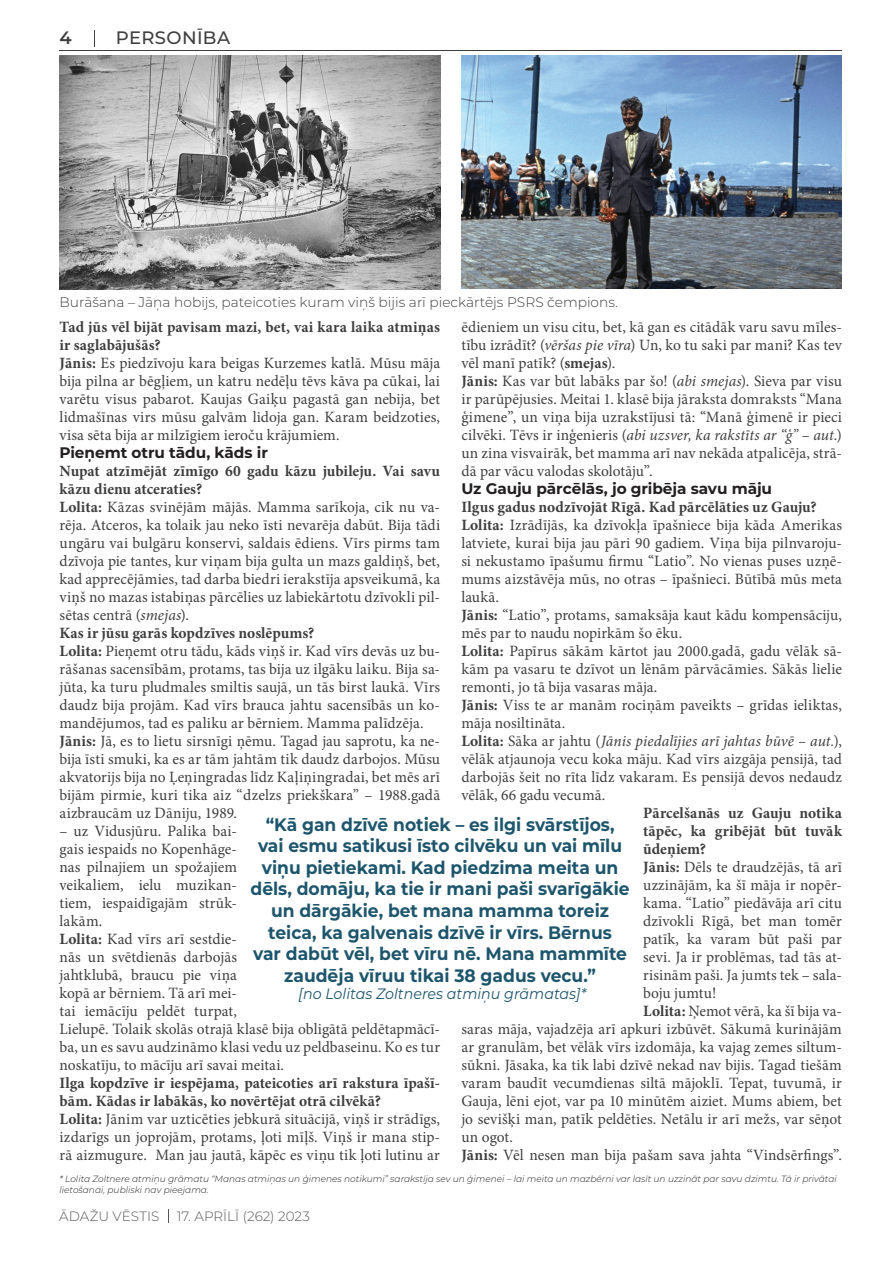
<style>
.page{position:relative;width:893px;height:1263px;background:#fff}
.page>*{position:absolute;margin:0;border:0;box-sizing:border-box;transform-origin:0 0}
.CITAATS{font:700 18px/21.6px "Montserrat";color:#1d566c;text-align:center;scale:.95 1}
.Rubrikas{font:500 18px "Montserrat";letter-spacing:.02em;color:#3e3e3f}
.t1{font:600 18px "Montserrat";color:#3e3e3f}
.Pamatfonts{font:15.75px/18px "Minion Pro";letter-spacing:.005em;color:#3e3e3f;text-align:justify}
.Pamatfonts-2{font:700 15.75px/18px "Minion Pro";letter-spacing:.005em;color:#3e3e3f}
.Virsr_lielaja_raksta{font:700 15.3px "Montserrat";letter-spacing:-.005em;color:#231f20}
.CITAATS-2{font:italic 15px "Montserrat";color:#1d566c;scale:.95 1}
.Foto_paraksts{font:300 13.8px "Montserrat";color:#3e3e3f}
.t2{font:300 13.5px "Montserrat";color:#57585a}
.bibl2{font:italic 300 9px/10.8px "Montserrat";color:#231f20}
.s1{font-style:italic}
.s2{font-weight:700}
</style>
<div class="page">
<svg style="left:168px;top:1209px;width:1px;height:13px"></svg>
<hr style="left:60px;top:50px;width:782px;height:1px;background:#3e3e3f">
<svg style="left:94px;top:30px;width:1px;height:17px"></svg>
<img style="left:461px;top:55px;width:381px;height:234px">
<img style="left:60px;top:55px;width:380px;height:234px">
<p class="t1" style="left:60px;top:25px;width:14px">4</p>
<p class="Rubrikas" style="left:116px;top:25px;width:116px">PERSONĪBA</p>
<p class="Foto_paraksts" style="left:60px;top:293px;width:560px">Burāšana – Jāņa hobijs, pateicoties kuram viņš bijis arī pieckārtējs PSRS čempions.</p>
<p class="Pamatfonts" style="left:461px;top:318px;width:382px">ēdieniem un visu citu, bet, kā gan es citādāk varu savu mīles&shy;tību izrādīt? (<span class="s1">vēršas pie vīra</span>) Un, ko tu saki par mani? Kas tev vēl manī patīk? (<span class="s2">smejas</span>).</p>
<p class="Pamatfonts" style="left:461px;top:372px;width:382px"><span class="s2">Jānis:</span> Kas var būt labāks par šo! (<span class="s1">abi smejas</span>). Sieva par visu ir parūpējusies. Meitai 1. klasē bija jāraksta domraksts “Mana ģimene”, un viņa bija uzrakstījusi tā: “Manā ģimenē ir pieci cilvēki. Tēvs ir inģenieris (<span class="s1">abi uzsver, ka rakstīts ar “ģ” – aut.</span>) un zina visvairāk, bet mamma arī nav nekāda atpalicēja, strā&shy;dā par vācu valodas skolotāju”.</p>
<p class="Virsr_lielaja_raksta" style="left:461px;top:477px;width:312px">Uz Gauju pārcēlās, jo gribēja savu māju</p>
<p class="Pamatfonts-2" style="left:461px;top:497px;width:357px">Ilgus gadus nodzīvojāt Rīgā. Kad pārcēlāties uz Gauju?</p>
<p class="Pamatfonts" style="left:461px;top:516px;width:382px"><span class="s2">Lolita:</span> Izrādījās, ka dzīvokļa īpašniece bija kāda Amerikas latviete, kurai bija jau pāri 90 gadiem. Viņa bija pilnvaroju&shy;si nekustamo īpašumu firmu “Latio”. No vienas puses uzņē&shy;mums aizstāvēja mūs, no otras – īpašnieci. Būtībā mūs meta laukā.</p>
<p class="Pamatfonts" style="left:461px;top:606px;width:382px"><span class="s2">Jānis:</span> “Latio”, protams, samaksāja kaut kādu kompensāciju, mēs par to naudu nopirkām šo ēku.</p>
<p class="Pamatfonts" style="left:461px;top:642px;width:382px"><span class="s2">Lolita:</span> Papīrus sākām kārtot jau 2000.gadā, gadu vēlāk sā&shy;kām pa vasaru te dzīvot un lēnām pārvācāmies. Sākās lielie remonti, jo tā bija vasaras māja.</p>
<p class="Pamatfonts" style="left:461px;top:696px;width:382px"><span class="s2">Jānis:</span> Viss te ar manām rociņām paveikts – grīdas ieliktas, māja nosiltināta.</p>
<p class="Pamatfonts" style="left:461px;top:732px;width:382px"><span class="s2">Lolita:</span> Sāka ar jahtu (<span class="s1">Jānis piedalījies arī jahtas būvē – aut.</span>), vēlāk atjaunoja vecu koka māju. Kad vīrs aizgāja pensijā, tad darbojās šeit no rīta līdz vakaram. Es pensijā devos nedaudz vēlāk, 66 gadu vecumā.</p>
<p class="Pamatfonts-2" style="left:643px;top:803px;width:200px;text-align:justify">Pārcelšanās uz Gauju notika tāpēc, ka gribējāt būt tuvāk ūdeņiem?</p>
<p class="Pamatfonts" style="left:643px;top:858px;width:200px"><span class="s2">Jānis:</span> Dēls te draudzējās, tā arī uzzinājām, ka šī māja ir nopēr&shy;kama. “Latio” piedāvāja arī citu dzīvokli Rīgā, bet man tomēr patīk, ka varam būt paši par sevi. Ja ir problēmas, tad tās at&shy;risinām paši. Ja jumts tek – sala&shy;boju jumtu!</p>
<p class="Pamatfonts" style="left:461px;top:1002px;width:382px;text-indent:182px"><span class="s2">Lolita:</span> Ņemot vērā, ka šī bija va&shy;saras māja, vajadzēja arī apkuri izbūvēt. Sākumā kurinājām ar granulām, bet vēlāk vīrs izdomāja, ka vajag zemes siltum&shy;sūkni. Jāsaka, ka tik labi dzīvē nekad nav bijis. Tagad tiešām varam baudīt vecumdienas siltā mājoklī. Tepat, tuvumā, ir Gauja, lēni ejot, var pa 10 minūtēm aiziet. Mums abiem, bet jo sevišķi man, patīk peldēties. Netālu ir arī mežs, var sēņot un ogot.</p>
<p class="Pamatfonts" style="left:461px;top:1146px;width:382px"><span class="s2">Jānis:</span> Vēl nesen man bija pašam sava jahta “Vindsērfings”.</p>
<p class="Pamatfonts-2" style="left:60px;top:317px;width:382px">Tad jūs vēl bijāt pavisam mazi, bet, vai kara laika atmiņas ir saglabājušās?</p>
<p class="Pamatfonts" style="left:60px;top:354px;width:382px"><span class="s2">Jānis:</span> Es piedzīvoju kara beigas Kurzemes katlā. Mūsu māja bija pilna ar bēgļiem, un katru nedēļu tēvs kāva pa cūkai, lai varētu visus pabarot. Kaujas Gaiķu pagastā gan nebija, bet lidmašīnas virs mūsu galvām lidoja gan. Karam beidzoties, visa sēta bija ar milzīgiem ieroču krājumiem.</p>
<p class="Virsr_lielaja_raksta" style="left:60px;top:441px;width:210px">Pieņemt otru tādu, kāds ir</p>
<p class="Pamatfonts-2" style="left:60px;top:461px;width:382px">Nupat atzīmējāt zīmīgo 60 gadu kāzu jubileju. Vai savu kāzu dienu atceraties?</p>
<p class="Pamatfonts" style="left:60px;top:498px;width:382px"><span class="s2">Lolita:</span> Kāzas svinējām mājās. Mamma sarīkoja, cik nu va&shy;rēja. Atceros, ka tolaik jau neko īsti nevarēja dabūt. Bija tādi ungāru vai bulgāru konservi, saldais ēdiens. Vīrs pirms tam dzīvoja pie tantes, kur viņam bija gulta un mazs galdiņš, bet, kad apprecējāmies, tad darba biedri ierakstīja apsveikumā, ka viņš no mazas istabiņas pārcēlies uz labiekārtotu dzīvokli pil&shy;sētas centrā (<span class="s1">smejas</span>).</p>
<p class="Pamatfonts-2" style="left:60px;top:623px;width:256px">Kas ir jūsu garās kopdzīves noslēpums?</p>
<p class="Pamatfonts" style="left:60px;top:642px;width:382px"><span class="s2">Lolita:</span> Pieņemt otru tādu, kāds viņš ir. Kad vīrs devās uz bu&shy;rāšanas sacensībām, protams, tas bija uz ilgāku laiku. Bija sa&shy;jūta, ka turu pludmales smiltis saujā, un tās birst laukā. Vīrs daudz bija projām. Kad vīrs brauca jahtu sacensībās un ko&shy;mandējumos, tad es paliku ar bērniem. Mamma palīdzēja.</p>
<p class="Pamatfonts" style="left:60px;top:732px;width:382px"><span class="s2">Jānis:</span> Jā, es to lietu sirsnīgi ņēmu. Tagad jau saprotu, ka ne&shy;bija īsti smuki, ka es ar tām jahtām tik daudz darbojos. Mūsu akvatorijs bija no Ļeņingradas līdz Kaļiņingradai, bet mēs arī bijām pirmie, kuri tika aiz “dzelzs priekškara” – 1988.gadā aizbraucām uz Dāniju, 1989.</p>
<p class="Pamatfonts" style="left:60px;top:822px;width:179px">– uz Vidusjūru. Palika bai&shy;gais iespaids no Kopenhāge&shy;nas pilnajiem un spožajiem veikaliem, ielu muzikan&shy;tiem, iespaidīgajām strūk&shy;lakām.</p>
<p class="Pamatfonts" style="left:60px;top:930px;width:382px;text-align:left"><span class="s2">Lolita:</span> Kad vīrs arī sestdie-<br>nās un svētdienās darbojās<br>jahtklubā, braucu pie viņa<br>kopā ar bērniem. Tā arī mei-<br>tai iemācīju peldēt turpat,<br>Lielupē. Tolaik skolās otrajā klasē bija obligātā peldētapmācī&shy;ba, un es savu audzināmo klasi vedu uz peldbaseinu. Ko es tur noskatīju, to mācīju arī savai meitai.</p>
<p class="Pamatfonts-2" style="left:60px;top:1073px;width:382px">Ilga kopdzīve ir iespējama, pateicoties arī rakstura īpašī&shy;bām. Kādas ir labākās, ko novērtējat otrā cilvēkā?</p>
<p class="Pamatfonts" style="left:60px;top:1110px;width:382px"><span class="s2">Lolita:</span> Jānim var uzticēties jebkurā situācijā, viņš ir strādīgs, izdarīgs un joprojām, protams, ļoti mīļš. Viņš ir mana stip&shy;rā aizmugure. Man jau jautā, kāpēc es viņu tik ļoti lutinu ar</p>
<p class="CITAATS" style="left:251px;top:812px;width:401px">“Kā gan dzīvē notiek – es ilgi svārstījos,<br>vai esmu satikusi īsto cilvēku un vai mīlu viņu pietiekami. Kad piedzima meita un dēls, domāju, ka tie ir mani paši svarīgākie un dārgākie, bet mana mamma toreiz teica, ka galvenais dzīvē ir vīrs. Bērnus<br>var dabūt vēl, bet vīru nē. Mana mammīte zaudēja vīruu tikai 38 gadus vecu.”</p>
<p class="CITAATS-2" style="left:298px;top:983px;width:304px">[no Lolitas Zoltneres atmiņu grāmatas]*</p>
<p class="bibl2" style="left:60px;top:1173px;width:779px">* Lolita Zoltnere atmiņu grāmatu “Manas atmiņas un ģimenes notikumi” sarakstīja sev un ģimenei – lai meita un mazbērni var lasīt un uzzināt par savu dzimtu. Tā ir privātai lietošanai, publiski nav pieejama.</p>
<p class="t2" style="left:59px;top:1206px;width:102px">ĀDAŽU VĒSTIS</p>
<p class="t2" style="left:177px;top:1206px;width:135px">17. APRĪLĪ (262) 2023</p>
</div>
